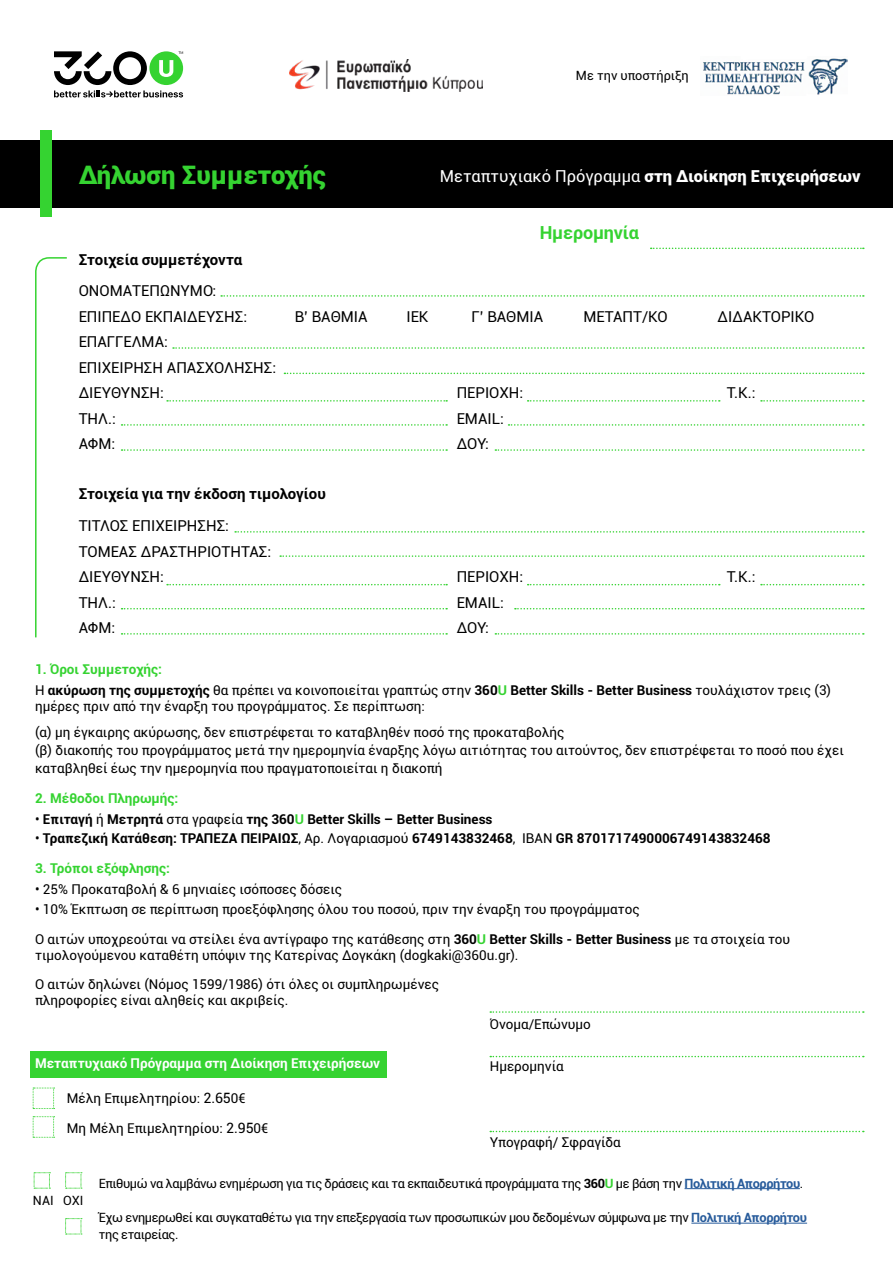
<style>
.page{position:relative;width:893px;height:1263px;background:#fff}
.page>*{position:absolute;margin:0;border:0;box-sizing:border-box;transform-origin:0 0}
.t1{font:900 25.5px "Roboto";color:#35d331}
.t2{font:700 18px "Roboto";letter-spacing:-.01em;color:#35d331}
.t3{font:900 16.5px "Roboto";color:#fff}
.t4{font:15px/25.5px "Roboto";color:#000}
.t5{font:700 15px "Roboto";color:#000}
.t6{font:13.5px/16.5px "Roboto";color:#000}
.t7{font:700 13.5px "Roboto";color:#000}
.t8{font:700 13.5px "Roboto";color:#fff}
.t9{font:700 13.5px "Roboto";color:#35d331}
.t10{font:12.75px/16.5px "Roboto";letter-spacing:-.03em;color:#000}
.t11{font:12.75px "Roboto";color:#000}
.s1{font-weight:400}
.s2{font-weight:700;color:#35d331}
.s3{font-weight:700}
.s4{color:#35d331}
.s5{font-size:14.25px}
.s6{font-weight:700;color:#275b9b}
</style>
<div class="page">
<div style="left:30px;top:1051px;width:357px;height:26px;background:#35d331"></div>
<div style="left:0;top:140px;width:893px;height:67px;background:#000"></div>
<img style="left:289px;top:60px;width:193px;height:31px">
<svg style="left:54px;top:51px;width:129px;height:46px"></svg>
<div style="left:40px;top:131px;width:12px;height:86px;background:#35d331"></div>
<hr style="left:684px;top:1188px;width:116px;height:1px;background:#275b9b">
<hr style="left:691px;top:1223px;width:116px;height:1px;background:#275b9b">
<svg style="left:35px;top:257px;width:32px;height:381px"></svg>
<svg style="left:651px;top:248px;width:213px;height:1px"></svg>
<svg style="left:221px;top:295px;width:643px;height:2px"></svg>
<svg style="left:173px;top:347px;width:691px;height:2px"></svg>
<svg style="left:280px;top:555px;width:584px;height:2px"></svg>
<svg style="left:235px;top:531px;width:629px;height:2px"></svg>
<svg style="left:284px;top:373px;width:580px;height:1px"></svg>
<svg style="left:167px;top:400px;width:280px;height:2px"></svg>
<svg style="left:167px;top:584px;width:280px;height:1px"></svg>
<svg style="left:122px;top:449px;width:325px;height:2px"></svg>
<svg style="left:122px;top:633px;width:325px;height:2px"></svg>
<svg style="left:495px;top:449px;width:369px;height:2px"></svg>
<svg style="left:495px;top:633px;width:369px;height:2px"></svg>
<svg style="left:490px;top:1131px;width:374px;height:1px"></svg>
<svg style="left:490px;top:1056px;width:374px;height:1px"></svg>
<svg style="left:490px;top:1011px;width:374px;height:2px"></svg>
<svg style="left:122px;top:424px;width:325px;height:2px"></svg>
<svg style="left:122px;top:608px;width:325px;height:1px"></svg>
<svg style="left:508px;top:424px;width:356px;height:2px"></svg>
<svg style="left:515px;top:608px;width:349px;height:1px"></svg>
<svg style="left:528px;top:400px;width:192px;height:2px"></svg>
<svg style="left:528px;top:584px;width:192px;height:1px"></svg>
<svg style="left:761px;top:400px;width:103px;height:2px"></svg>
<svg style="left:761px;top:584px;width:103px;height:1px"></svg>
<svg style="left:34px;top:1172px;width:16px;height:17px"></svg>
<svg style="left:33px;top:1088px;width:22px;height:21px"></svg>
<svg style="left:65px;top:1172px;width:17px;height:17px"></svg>
<svg style="left:65px;top:1218px;width:17px;height:17px"></svg>
<svg style="left:33px;top:1116px;width:22px;height:22px"></svg>
<img style="left:703px;top:58px;width:144px;height:37px">
<p class="t11" style="left:576px;top:67px;width:114px">Με την υποστήριξη</p>
<h1 class="t1" style="left:79px;top:157px;width:248px">Δήλωση Συμμετοχής</h1>
<p class="t3" style="left:440px;top:164px;width:422px"><span class="s1">Μεταπτυχιακό Πρόγραμμα</span> στη Διοίκηση Επιχειρήσεων</p>
<p class="t5" style="left:79px;top:249px;width:165px">Στοιχεία συμμετέχοντα</p>
<p class="t4" style="left:79px;top:277px;width:170px">ΟΝΟΜΑΤΕΠΩΝΥΜΟ:<br>ΕΠΙΠΕΔΟ ΕΚΠΑΙΔΕΥΣΗΣ:</p>
<p class="t4" style="left:79px;top:328px;width:199px">ΕΠΑΓΓΕΛΜΑ:<br>ΕΠΙΧΕΙΡΗΣΗ ΑΠΑΣΧΟΛΗΣΗΣ:<br>ΔΙΕΥΘΥΝΣΗ:</p>
<h2 class="t2" style="left:540px;top:220px;width:101px">Ημερομηνία</h2>
<p class="t4" style="left:295px;top:303px;width:75px">Β’ ΒΑΘΜΙΑ</p>
<p class="t4" style="left:406px;top:303px;width:24px">ΙΕΚ</p>
<p class="t4" style="left:472px;top:303px;width:73px">Γ’ ΒΑΘΜΙΑ</p>
<p class="t4" style="left:583px;top:303px;width:86px">ΜΕΤΑΠΤ/ΚΟ</p>
<p class="t4" style="left:717px;top:303px;width:98px">ΔΙΔΑΚΤΟΡΙΚΟ</p>
<p class="t4" style="left:457px;top:379px;width:68px">ΠΕΡΙΟΧΗ:</p>
<p class="t4" style="left:727px;top:379px;width:30px">Τ.Κ.:</p>
<p class="t4" style="left:79px;top:405px;width:39px">ΤΗΛ.:</p>
<p class="t4" style="left:457px;top:405px;width:49px">EMAIL:</p>
<p class="t4" style="left:79px;top:430px;width:38px">ΑΦΜ:</p>
<p class="t4" style="left:457px;top:430px;width:34px">ΔΟΥ:</p>
<p class="t5" style="left:79px;top:484px;width:249px">Στοιχεία για την έκδοση τιμολογίου</p>
<p class="t4" style="left:79px;top:512px;width:194px">TITΛOΣ ΕΠΙΧΕΙΡΗΣΗΣ:<br>ΤΟΜΕΑΣ ΔΡΑΣΤΗΡΙΟΤΗΤΑΣ:<br>ΔΙΕΥΘΥΝΣΗ:</p>
<p class="t4" style="left:457px;top:563px;width:68px">ΠΕΡΙΟΧΗ:</p>
<p class="t4" style="left:727px;top:563px;width:30px">Τ.Κ.:</p>
<p class="t4" style="left:79px;top:589px;width:39px">ΤΗΛ.:</p>
<p class="t4" style="left:457px;top:589px;width:49px">EMAIL:</p>
<p class="t4" style="left:79px;top:614px;width:38px">ΑΦΜ:</p>
<p class="t4" style="left:457px;top:614px;width:34px">ΔΟΥ:</p>
<p class="t6" style="left:35px;top:658px;width:798px;line-height:21px"><span class="s2">1. Όροι Συμμετοχής:<br></span>Η <span class="s3">ακύρωση της συμμετοχής</span> θα πρέπει να κοινοποιείται γραπτώς στην <span class="s3">360</span><span class="s2">U</span> <span class="s3">Better Skills - Better Business</span> τουλάχιστον τρεις (3)</p>
<p class="t6" style="left:35px;top:693px;width:531px;line-height:25.5px">ημέρες πριν από την έναρξη του προγράμματος. Σε περίπτωση:<br>(α) μη έγκαιρης ακύρωσης, δεν επιστρέφεται το καταβληθέν ποσό της προκαταβολής</p>
<p class="t6" style="left:35px;top:740px;width:810px;line-height:18px">(β) διακοπής του προγράμματος μετά την ημερομηνία έναρξης λόγω αιτιότητας του αιτούντος, δεν επιστρέφεται το ποσό που έχει καταβληθεί έως την ημερομηνία που πραγματοποιείται η διακοπή</p>
<p class="t9" style="left:35px;top:788px;width:145px">2. Μέθοδοι Πληρωμής:</p>
<p class="t7" style="left:35px;top:809px;width:459px"><span class="s1">•</span> Επιταγή <span class="s1">ή</span> Μετρητά <span class="s1">στα γραφεία</span> της 360<span class="s4">U</span> Better Skills – Better Business</p>
<p class="t7" style="left:35px;top:829px;width:737px"><span class="s1">•</span> Τραπεζική Κατάθεση: ΤΡΑΠΕΖΑ ΠΕΙΡΑΙΩΣ<span class="s1">, Αρ. Λογαριασμού</span> 6749143832468<span class="s1">, ΙΒΑΝ</span> GR 8701717490006749143832468</p>
<p class="t9" style="left:35px;top:859px;width:136px">3. Τρόποι εξόφλησης:</p>
<p class="t6" style="left:35px;top:880px;width:309px">• 25% Προκαταβολή &amp; 6 μηνιαίες ισόποσες δόσεις</p>
<p class="t6" style="left:35px;top:900px;width:606px">• 10% Έκπτωση σε περίπτωση προεξόφλησης όλου του ποσού, πριν την έναρξη του προγράμματος</p>
<p class="t6" style="left:35px;top:930px;width:757px">Ο αιτών υποχρεούται να στείλει ένα αντίγραφο της κατάθεσης στη <span class="s3">360</span><span class="s2">U</span> <span class="s3">Better Skills - Better Business</span> με τα στοιχεία του τιμολογούμενου καταθέτη υπόψιν της Κατερίνας Δογκάκη (dogkaki@360u.gr).</p>
<p class="t6" style="left:35px;top:975px;width:405px">Ο αιτών δηλώνει (Νόμος 1599/1986) ότι όλες οι συμπληρωμένες πληροφορίες είναι αληθείς και ακριβείς.</p>
<p class="t8" style="left:35px;top:1054px;width:347px">Μεταπτυχιακό Πρόγραμμα στη Διοίκηση Επιχειρήσεων</p>
<p class="t6" style="left:67px;top:1089px;width:180px">Μέλη Επιμελητηρίου: <span class="s5">2.65</span>0€</p>
<p class="t6" style="left:67px;top:1119px;width:203px">Μη Μέλη Επιμελητηρίου: <span class="s5">2.95</span>0€</p>
<p class="t6" style="left:490px;top:1015px;width:103px">Όνομα/Επώνυμο</p>
<p class="t6" style="left:490px;top:1058px;width:75px">Ημερομηνία</p>
<p class="t6" style="left:490px;top:1134px;width:133px">Υπογραφή/ Σφραγίδα</p>
<p class="t10" style="left:33px;top:1192px;width:52px">ΝΑΙ ΟΧΙ</p>
<p class="t10" style="left:99px;top:1174px;width:706px">Επιθυμώ να λαμβάνω ενημέρωση για τις δράσεις και τα εκπαιδευτικά προγράμματα της <span class="s3">360</span><span class="s2">U</span> με βάση την <span class="s6">Πολιτική Απορρήτου</span>.</p>
<p class="t10" style="left:99px;top:1209px;width:710px">Έχω ενημερωθεί και συγκαταθέτω για την επεξεργασία των προσωπικών μου δεδομένων σύμφωνα με την <span class="s6">Πολιτική Απορρήτου </span>της εταιρείας.</p>
</div>
